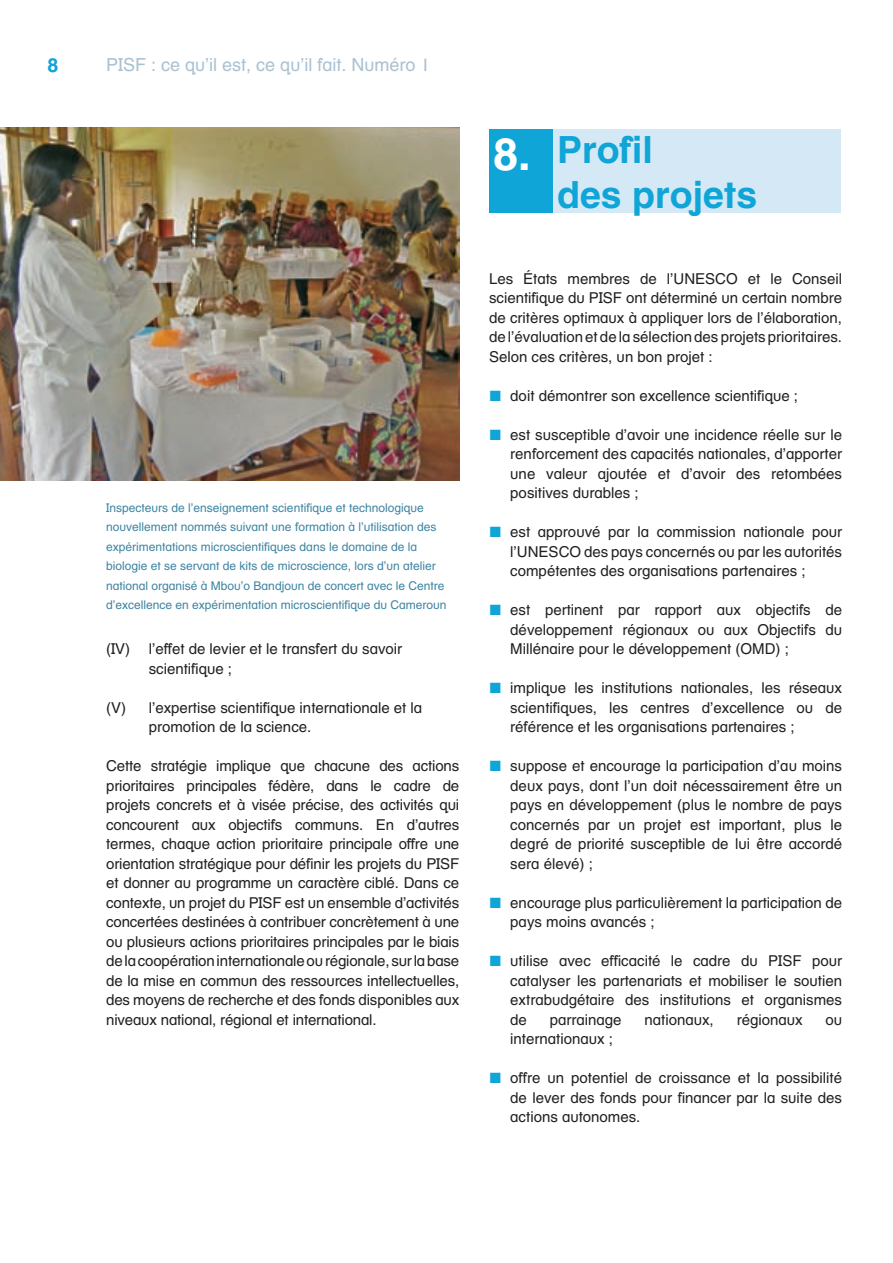
<style>
.page{position:relative;width:893px;height:1263px;background:#fff}
.page>*{position:absolute;margin:0;border:0;box-sizing:border-box;transform-origin:0 0}
.t1{font:700 37.5px/45px "Helvetica Textbook LT";color:#0fa5d7}
.t2{font:700 19.5px "Helvetica Textbook LT";color:#0fa5d7}
.t3{font:18px "Helvetica Textbook LT";color:#aac1d2}
.t4{font:15px/19.5px "Helvetica Textbook LT";color:#231f20;text-align:justify}
.t5{font:12px/19.5px "Helvetica Textbook LT";color:#3c84a1}
.s1{font-size:45px;color:#fff}
.s2{font-family:"European Pi Three";color:#0fa5d7}
</style>
<div class="page">
<div style="left:489px;top:129px;width:64px;height:84px;background:#0fa5d7"></div>
<div style="left:553px;top:129px;width:287px;height:84px;background:#d4e8f5"></div>
<img style="left:0;top:128px;width:459px;height:353px">
<h2 class="t2" style="left:48px;top:57px;width:12px">8</h2>
<p class="t3" style="left:106px;top:57px;width:326px">PISF : ce qu’il est, ce qu’il fait. Numéro 1</p>
<p class="t5" style="left:106px;top:499px;width:342px">Inspecteurs de l’enseignement scientifique et technologique nouvellement nommés suivant une formation à l’utilisation des expérimentations microscientifiques dans le domaine de la biologie et se servant de kits de microscience, lors d’un atelier national organisé à Mbou’o Bandjoun de concert avec le Centre d’excellence en expérimentation microscientifique du Cameroun</p>
<p class="t4" style="left:149px;top:641px;width:255px;text-indent:-43px">(IV) l’effet de levier et le transfert du savoir scientifique ;</p>
<p class="t4" style="left:149px;top:699px;width:275px;text-indent:-43px">(V) l’expertise scientifique internationale et la promotion de la science.</p>
<p class="t4" style="left:106px;top:758px;width:354px">Cette stratégie implique que chacune des actions prioritaires principales fédère, dans le cadre de projets concrets et à visée précise, des activités qui concourent aux objectifs communs. En d’autres termes, chaque action prioritaire principale offre une orientation stratégique pour définir les projets du PISF et donner au programme un caractère ciblé. Dans ce contexte, un projet du PISF est un ensemble d’activités concertées destinées à contribuer concrètement à une ou plusieurs actions prioritaires principales par le biais de la coopération internationale ou régionale, sur la base de la mise en commun des ressources intellectuelles, des moyens de recherche et des fonds disponibles aux niveaux national, régional et international.</p>
<h1 class="t1" style="left:557px;top:131px;width:202px;text-indent:-64px"><span class="s1">8.</span> Profil<br>des projets</h1>
<p class="t4" style="left:489px;top:270px;width:354px">Les États membres de l’UNESCO et le Conseil scientifique du PISF ont déterminé un certain nombre de critères optimaux à appliquer lors de l’élaboration, de l’évaluation et de la sélection des projets prioritaires.<br>Selon ces critères, un bon projet :</p>
<p class="t4" style="left:489px;top:387px;width:310px"><span class="s2">-</span> doit démontrer son excellence scientifique ;</p>
<p class="t4" style="left:510px;top:426px;width:333px;text-indent:-21px"><span class="s2">-</span> est susceptible d’avoir une incidence réelle sur le renforcement des capacités nationales, d’apporter une valeur ajoutée et d’avoir des retombées positives durables ;</p>
<p class="t4" style="left:510px;top:524px;width:333px;text-indent:-21px"><span class="s2">-</span> est approuvé par la commission nationale pour l’UNESCO des pays concernés ou par les autorités compétentes des organisations partenaires ;</p>
<p class="t4" style="left:510px;top:602px;width:333px;text-indent:-21px"><span class="s2">-</span> est pertinent par rapport aux objectifs de développement régionaux ou aux Objectifs du Millénaire pour le développement (OMD) ;</p>
<p class="t4" style="left:510px;top:680px;width:333px;text-indent:-21px"><span class="s2">-</span> implique les institutions nationales, les réseaux scientifiques, les centres d’excellence ou de référence et les organisations partenaires ;</p>
<p class="t4" style="left:510px;top:758px;width:333px;text-indent:-21px"><span class="s2">-</span> suppose et encourage la participation d’au moins deux pays, dont l’un doit nécessairement être un pays en développement (plus le nombre de pays concernés par un projet est important, plus le degré de priorité susceptible de lui être accordé sera élevé) ;</p>
<p class="t4" style="left:510px;top:894px;width:333px;text-indent:-21px"><span class="s2">-</span> encourage plus particulièrement la participation de pays moins avancés ;</p>
<p class="t4" style="left:510px;top:953px;width:333px;text-indent:-21px"><span class="s2">-</span> utilise avec efficacité le cadre du PISF pour catalyser les partenariats et mobiliser le soutien extrabudgétaire des institutions et organismes de</p>
<p class="t4" style="left:550px;top:1011px;width:73px">parrainage</p>
<p class="t4" style="left:644px;top:1011px;width:71px">nationaux,</p>
<p class="t4" style="left:736px;top:1011px;width:67px">régionaux</p>
<p class="t4" style="left:825px;top:1011px;width:18px">ou</p>
<p class="t4" style="left:510px;top:1031px;width:104px">internationaux ;</p>
<p class="t4" style="left:510px;top:1070px;width:333px;text-indent:-21px"><span class="s2">-</span> offre un potentiel de croissance et la possibilité de lever des fonds pour financer par la suite des actions autonomes.</p>
</div>
